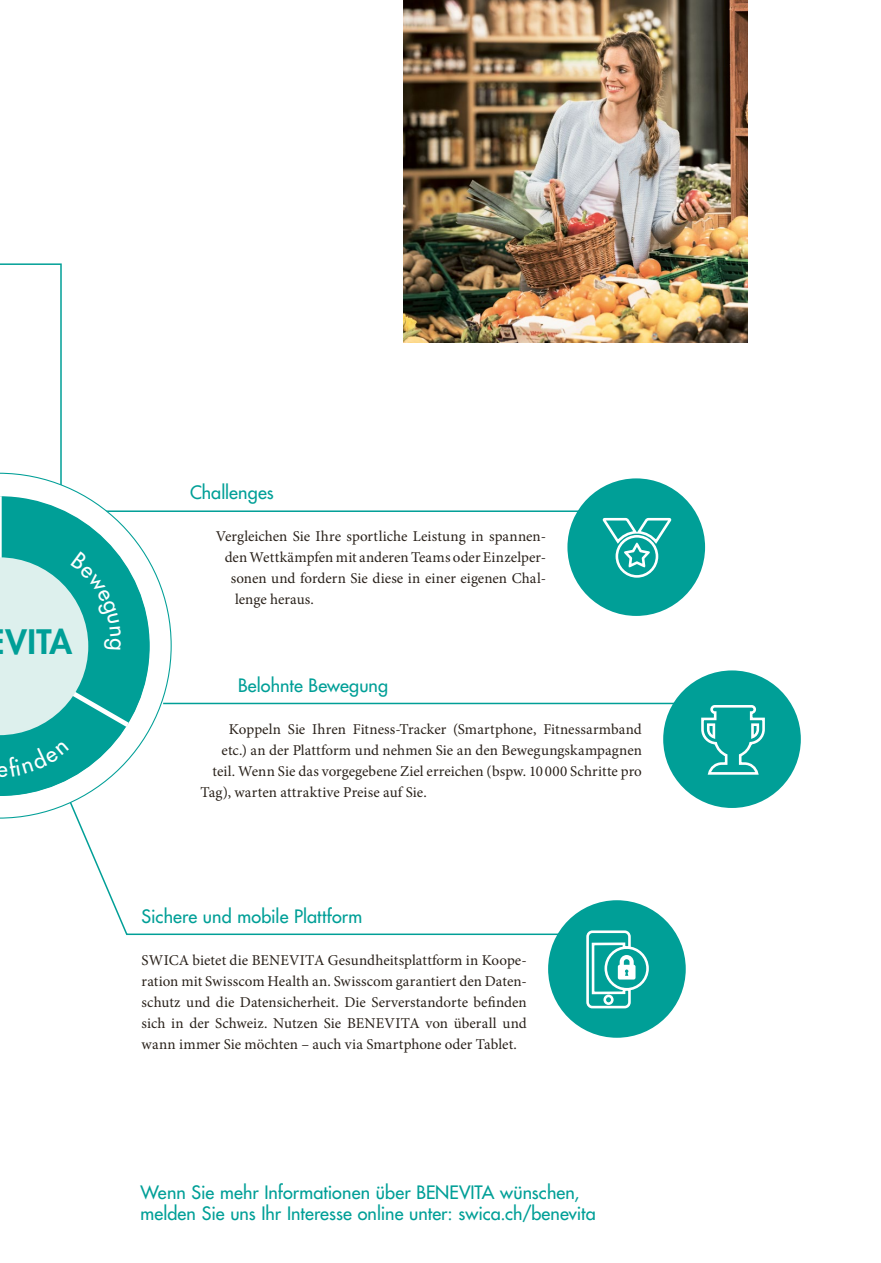
<style>
.page{position:relative;width:881px;height:1263px;background:#fff}
.page>*{position:absolute;margin:0;border:0;box-sizing:border-box;transform-origin:0 0}
.t1{font:800 32.85px "Futura Std";color:#009f97}
.t2{font:500 18px/21px "Futura Std";letter-spacing:.005em;color:#009f97}
.t3{font:15px/21px "Minion Pro";color:#29211a;text-align:justify}
</style>
<div class="page">
<svg style="left:0;top:263px;width:62px;height:210px"></svg>
<hr style="left:163px;top:703px;width:526px;height:1px;background:#009f97">
<hr style="left:75px;top:510px;width:561px;height:2px;background:#009f97">
<svg style="left:76px;top:819px;width:503px;height:117px"></svg>
<div style="left:567px;top:478px;width:137px;height:138px;background:#009f97;border-radius:50%"></div>
<svg style="left:602px;top:517px;width:70px;height:61px"></svg>
<div style="left:663px;top:670px;width:137px;height:138px;background:#009f97;border-radius:50%"></div>
<svg style="left:701px;top:705px;width:64px;height:70px"></svg>
<div style="left:548px;top:900px;width:137px;height:138px;background:#009f97;border-radius:50%"></div>
<div style="left:604px;top:946px;width:44px;height:44px;border:3px solid #fff;border-radius:50%"></div>
<svg style="left:586px;top:930px;width:49px;height:79px"></svg>
<svg style="left:0;top:473px;width:172px;height:346px"></svg>
<svg style="left:0;top:497px;width:150px;height:299px"></svg>
<hr style="left:0;top:497px;width:2px;height:66px;background:#fff">
<img style="left:403px;top:0;width:344px;height:342px">
<svg style="left:0;top:552px;width:134px;height:183px"></svg>
<div style="left:0;top:741px;width:69px;height:36px;background:#009f97"></div>
<h1 class="t1" style="left:6px;top:621px;width:68px">VITA</h1>
<p class="t2" style="left:190px;top:482px;width:85px">Challenges</p>
<p class="t3" style="left:215px;top:526px;width:331px">Vergleichen Sie Ihre sportliche Leistung in spannen-</p>
<p class="t3" style="left:224px;top:547px;width:321px">den Wettkämpfen mit anderen Teams oder Einzelper-</p>
<p class="t3" style="left:230px;top:568px;width:316px">sonen und fordern Sie diese in einer eigenen Chal-</p>
<p class="t3" style="left:235px;top:589px;width:80px">lenge heraus.</p>
<p class="t2" style="left:238px;top:675px;width:151px">Belohnte Bewegung</p>
<p class="t3" style="left:229px;top:719px;width:414px">Koppeln Sie Ihren Fitness-Tracker (Smartphone, Fitnessarmband</p>
<p class="t3" style="left:221px;top:740px;width:422px">etc.) an der Plattform und nehmen Sie an den Bewegungskampagnen</p>
<p class="t3" style="left:212px;top:761px;width:430px">teil. Wenn Sie das vorgegebene Ziel erreichen (bspw. 10 000 Schritte pro</p>
<p class="t3" style="left:200px;top:782px;width:228px">Tag), warten attraktive Preise auf Sie.</p>
<p class="t2" style="left:142px;top:906px;width:222px">Sichere und mobile Plattform</p>
<p class="t3" style="left:142px;top:949px;width:386px">SWICA bietet die BENEVITA Gesundheitsplattform in Koope&shy;ration mit Swisscom Health an. Swisscom garantiert den Daten&shy;schutz und die Datensicherheit. Die Serverstandorte befinden sich in der Schweiz. Nutzen Sie BENEVITA von überall und wann immer Sie möchten – auch via Smartphone oder Tablet.</p>
<p class="t2" style="left:140px;top:1182px;width:456px">Wenn Sie mehr Informationen über BENEVITA wünschen, melden Sie uns Ihr Interesse online unter: swica.ch/benevita</p>
</div>
